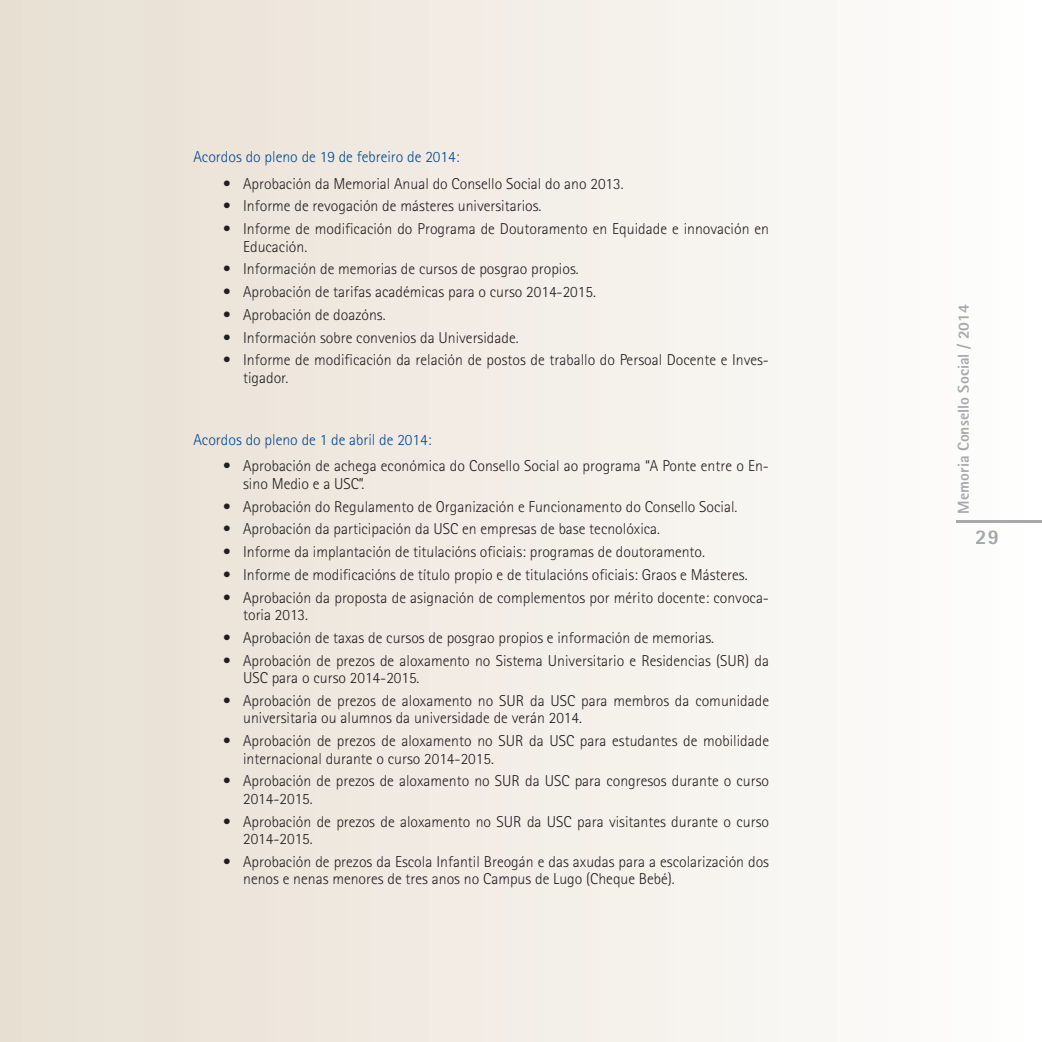
<style>
.page{position:relative;width:1042px;height:1042px;background:#fff}
.page>*{position:absolute;margin:0;border:0;box-sizing:border-box;transform-origin:0 0}
.t1{font:800 21px "Agfa Rotis Sans Serif";color:#a8a9ad}
.t2{font:300 15.75px/17.5px "Agfa Rotis Sans Serif";color:#231f20}
._1_1_1__Apartado{font:300 15.75px "Agfa Rotis Sans Serif";color:#014990}
.t3{font:800 15.75px "Agfa Rotis Sans Serif";color:#a8a9ad}
</style>
<div class="page">
<div style="left:0;top:0;width:1042px;height:1042px;background:linear-gradient(to right,#e8ded1,#fefefe)"></div>
<hr style="left:956px;top:521px;width:86px;height:2px;background:#a8a9ad">
<p class="_1_1_1__Apartado" style="left:193px;top:148px;width:267px">Acordos do pleno de 19 de febreiro de 2014:</p>
<p class="t2" style="left:223px;top:174px;width:402px">• Aprobación da Memorial Anual do Consello Social do ano 2013.</p>
<p class="t2" style="left:223px;top:197px;width:320px">• Informe de revogación de másteres universitarios.</p>
<p class="t2" style="left:243px;top:220px;width:527px;text-indent:-20px">• Informe de modificación do Programa de Doutoramento en Equidade e innovación en<br>Educación.</p>
<p class="t2" style="left:223px;top:260px;width:357px">• Información de memorias de cursos de posgrao propios.</p>
<p class="t2" style="left:223px;top:283px;width:374px">• Aprobación de tarifas académicas para o curso 2014-2015.</p>
<p class="t2" style="left:223px;top:306px;width:164px">• Aprobación de doazóns.</p>
<p class="t2" style="left:223px;top:328px;width:297px">• Información sobre convenios da Universidade.</p>
<p class="t2" style="left:243px;top:351px;width:527px;text-indent:-20px">• Informe de modificación da relación de postos de traballo do Persoal Docente e Inves&shy;tigador.</p>
<p class="_1_1_1__Apartado" style="left:193px;top:431px;width:239px">Acordos do pleno de 1 de abril de 2014:</p>
<p class="t2" style="left:243px;top:457px;width:527px;text-indent:-20px">• Aprobación de achega económica do Consello Social ao programa “A Ponte entre o En&shy;sino Medio e a USC”.</p>
<p class="t2" style="left:223px;top:497px;width:516px">• Aprobación do Regulamento de Organización e Funcionamento do Consello Social.</p>
<p class="t2" style="left:223px;top:520px;width:438px">• Aprobación da participación da USC en empresas de base tecnolóxica.</p>
<p class="t2" style="left:223px;top:543px;width:483px">• Informe da implantación de titulacións oficiais: programas de doutoramento.</p>
<p class="t2" style="left:223px;top:566px;width:526px">• Informe de modificacións de título propio e de titulacións oficiais: Graos e Másteres.</p>
<p class="t2" style="left:243px;top:588px;width:527px;text-indent:-20px">• Aprobación da proposta de asignación de complementos por mérito docente: convoca&shy;toria 2013.</p>
<p class="t2" style="left:223px;top:629px;width:492px">• Aprobación de taxas de cursos de posgrao propios e información de memorias.</p>
<p class="t2" style="left:243px;top:651px;width:527px;text-indent:-20px">• Aprobación de prezos de aloxamento no Sistema Universitario e Residencias (SUR) da<br>USC para o curso 2014-2015.</p>
<p class="t2" style="left:243px;top:692px;width:527px;text-indent:-20px">• Aprobación de prezos de aloxamento no SUR da USC para membros da comunidade universitaria ou alumnos da universidade de verán 2014.</p>
<p class="t2" style="left:243px;top:732px;width:527px;text-indent:-20px">• Aprobación de prezos de aloxamento no SUR da USC para estudantes de mobilidade internacional durante o curso 2014-2015.</p>
<p class="t2" style="left:243px;top:772px;width:527px;text-indent:-20px">• Aprobación de prezos de aloxamento no SUR da USC para congresos durante o curso<br>2014-2015.</p>
<p class="t2" style="left:243px;top:812px;width:527px;text-indent:-20px">• Aprobación de prezos de aloxamento no SUR da USC para visitantes durante o curso<br>2014-2015.</p>
<p class="t2" style="left:243px;top:853px;width:527px;text-indent:-20px">• Aprobación de prezos da Escola Infantil Breogán e das axudas para a escolarización dos nenos e nenas menores de tres anos no Campus de Lugo (Cheque Bebé).</p>
<p class="t3" style="left:953px;top:513px;width:211px;rotate:-90deg">Memoria Consello Social / 2014</p>
<h1 class="t1" style="left:976px;top:524px;width:25px">29</h1>
</div>
